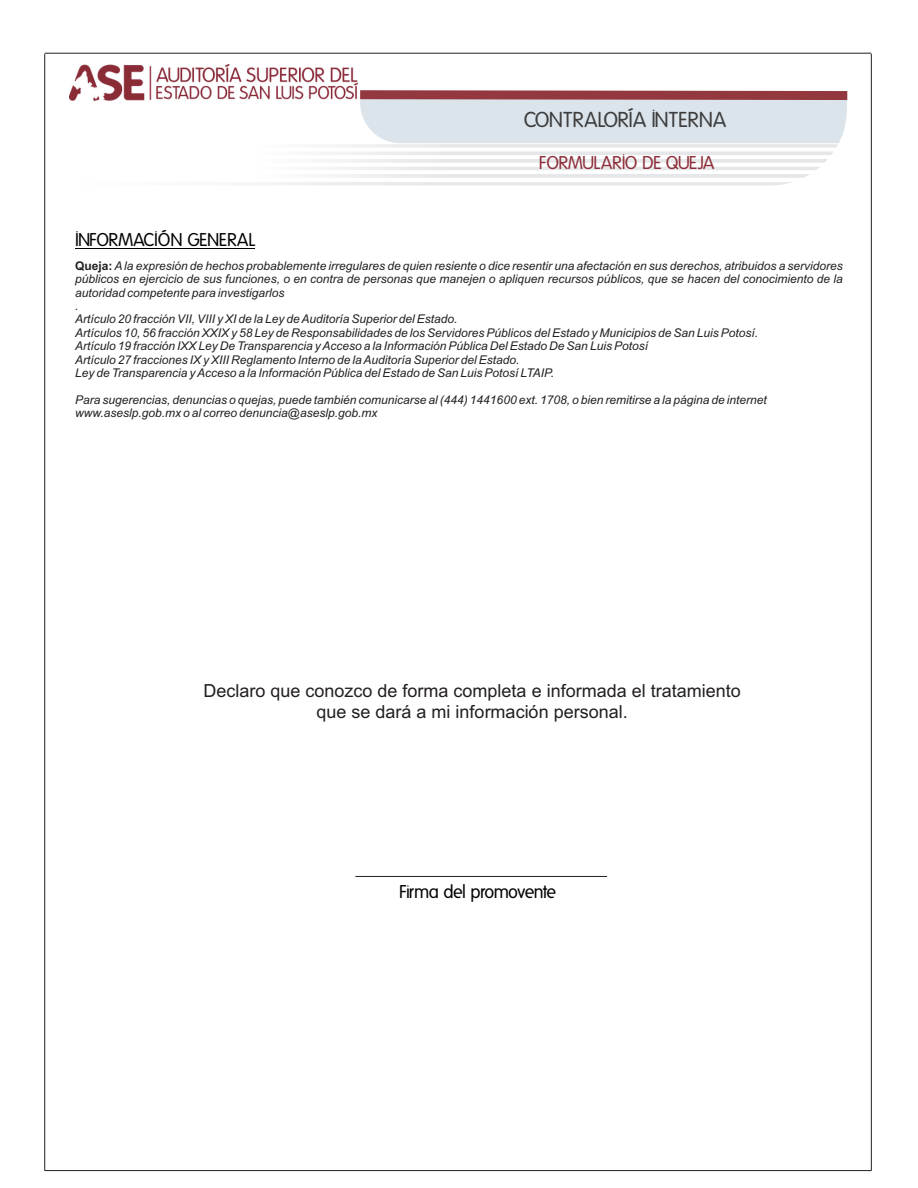
<style>
.page{position:relative;width:918px;height:1188px;background:#fff}
.page>*{position:absolute;margin:0;border:0;box-sizing:border-box;transform-origin:0 0}
.t1{font:21px "Folks";color:#3e3e3f}
.t2{font:18px/20.1px "Arial";color:#231f20;text-align:center}
.t3{font:18px "Folks";color:#010202}
.t4{font:18px "Folks";letter-spacing:-.03em;color:#010202}
.t5{font:18px "Folks";letter-spacing:-.035em;color:#8c2d38}
.t6{font:italic 12px/13.4px "Arial";color:#231f20}
.s1{font-weight:700;font-style:normal}
</style>
<div class="page">
<hr style="left:44px;top:54px;width:1px;height:1117px;background:#231f20">
<hr style="left:871px;top:54px;width:1px;height:1117px;background:#231f20">
<hr style="left:45px;top:1170px;width:826px;height:1px;background:#231f20">
<img style="left:69px;top:65px;width:289px;height:36px">
<svg style="left:360px;top:90px;width:487px;height:53px"></svg>
<hr style="left:75px;top:248px;width:180px;height:1px;background:#010202">
<hr style="left:355px;top:876px;width:252px;height:1px;background:#231f20">
<hr style="left:45px;top:53px;width:826px;height:1px;background:#231f20">
<h1 class="t1" style="left:524px;top:108px;width:204px">CONTRALORÍA INTERNA</h1>
<h2 class="t5" style="left:539px;top:153px;width:177px">FORMULARIO DE QUEJA</h2>
<h2 class="t3" style="left:75px;top:230px;width:181px">INFORMACIÓN GENERAL</h2>
<p class="t6" style="left:75px;top:260px;width:769px"><span class="s1">Queja:</span> Ala expresión de hechos probablemente irregulares de quien resiente o dice resentir una afectación en sus derechos, atribuidos a servidores públicos en ejercicio de sus funciones, o en contra de personas que manejen o apliquen recursos públicos, que se hacen del conocimiento de la autoridad competente para investigarlos<br>.<br>Artículo 20 fracción VII, VIII y XI de la Ley de Auditoría Superior del Estado.<br>Artículos 10, 56 fracción XXIX y 58 Ley de Responsabilidades de los Servidores Públicos del Estado y Municipios de San Luis Potosí.<br>Artículo 19 fracción IXX Ley De Transparencia y Acceso a la Información Pública Del Estado De San Luis Potosí<br>Artículo 27 fracciones IX y XIII Reglamento Interno de la Auditoría Superior del Estado.<br>Ley de Transparencia y Acceso a la Información Pública del Estado de San Luis Potosí LTAIP.</p>
<p class="t6" style="left:75px;top:394px;width:693px">Para sugerencias, denuncias o quejas, puede también comunicarse al (444) 1441600 ext. 1708, o bien remitirse a la página de internet www.aseslp.gob.mx o al correo denuncia@aseslp.gob.mx</p>
<h2 class="t2" style="left:204px;top:683px;width:539px">Declaro que conozco de forma completa e informada el tratamiento que se dará a mi información personal.</h2>
<h2 class="t4" style="left:399px;top:882px;width:159px">Firma del promovente</h2>
</div>
